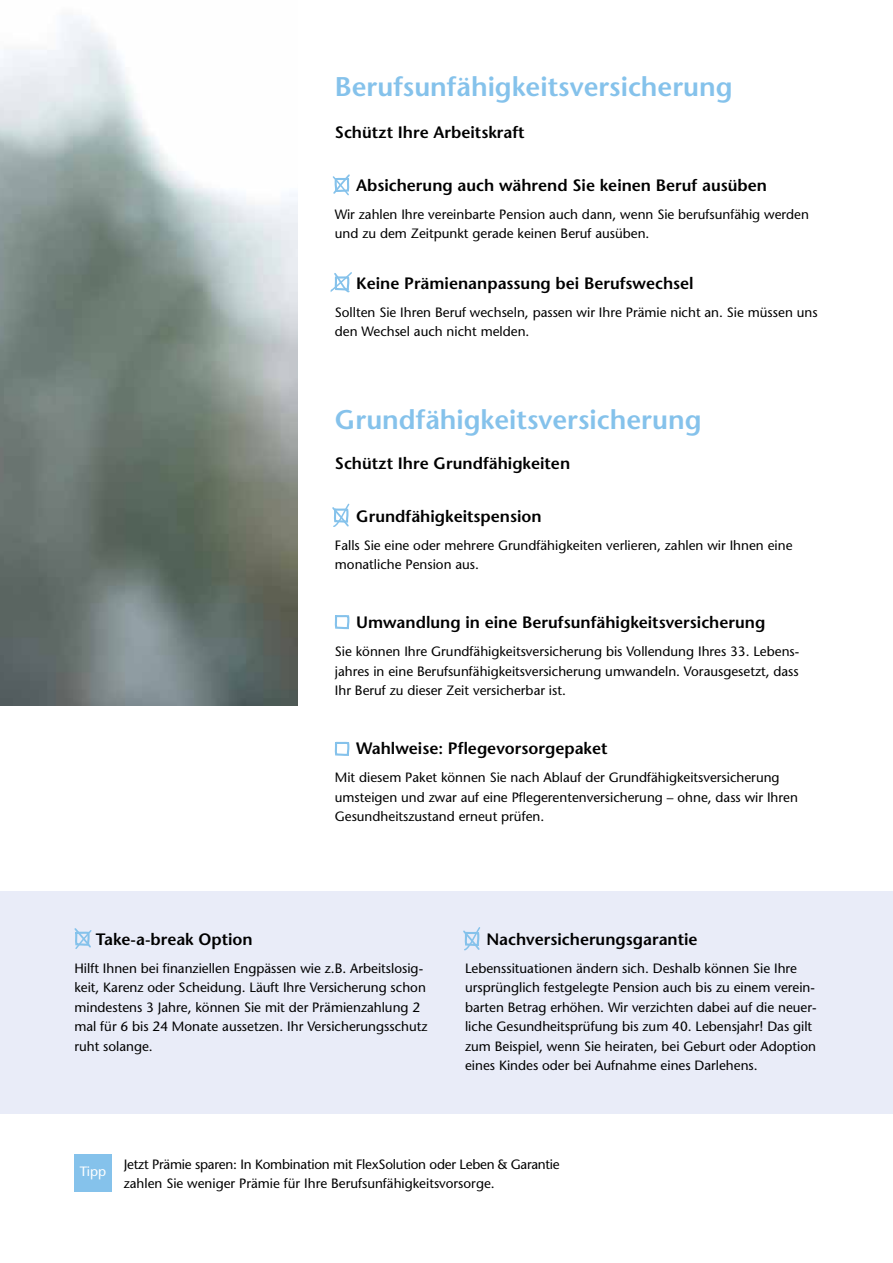
<style>
.page{position:relative;width:893px;height:1263px;background:#fff}
.page>*{position:absolute;margin:0;border:0;box-sizing:border-box;transform-origin:0 0}
.t1{font:600 27px "Stone Sans";color:#85c2eb}
.t2{font:600 16.5px "Stone Sans";color:#000}
.t3{font:13.5px/19.5px "Stone Sans";color:#000}
.t4{font:13.5px/19.5px "Stone Sans";letter-spacing:-.02em;color:#000}
.t5{font:13.5px "Stone Sans";color:#fff}
</style>
<div class="page">
<div style="left:0;top:891px;width:893px;height:223px;background:#e9ecf8"></div>
<svg style="left:334px;top:615px;width:16px;height:15px"></svg>
<svg style="left:332px;top:503px;width:18px;height:24px"></svg>
<svg style="left:334px;top:741px;width:16px;height:15px"></svg>
<img style="left:0;top:15px;width:298px;height:691px">
<svg style="left:74px;top:928px;width:18px;height:21px"></svg>
<svg style="left:330px;top:272px;width:22px;height:21px"></svg>
<svg style="left:463px;top:927px;width:17px;height:24px"></svg>
<svg style="left:332px;top:174px;width:18px;height:22px"></svg>
<div style="left:74px;top:1154px;width:38px;height:38px;background:#85c2eb"></div>
<h1 class="t1" style="left:335px;top:70px;width:399px">Berufsunfähigkeitsversicherung</h1>
<p class="t2" style="left:335px;top:122px;width:191px">Schützt Ihre Arbeitskraft</p>
<p class="t2" style="left:356px;top:175px;width:412px">Absicherung auch während Sie keinen Beruf ausüben</p>
<p class="t3" style="left:335px;top:204px;width:476px">Wir zahlen Ihre vereinbarte Pension auch dann, wenn Sie berufsunfähig werden und zu dem Zeitpunkt gerade keinen Beruf ausüben.</p>
<p class="t2" style="left:356px;top:273px;width:339px">Keine Prämienanpassung bei Berufswechsel</p>
<p class="t3" style="left:335px;top:302px;width:484px">Sollten Sie Ihren Beruf wechseln, passen wir Ihre Prämie nicht an. Sie müssen uns den Wechsel auch nicht melden.</p>
<h1 class="t1" style="left:335px;top:404px;width:368px">Grundfähigkeitsversicherung</h1>
<p class="t2" style="left:335px;top:453px;width:237px">Schützt Ihre Grundfähigkeiten</p>
<p class="t2" style="left:356px;top:506px;width:187px">Grundfähigkeitspension</p>
<p class="t3" style="left:335px;top:535px;width:459px">Falls Sie eine oder mehrere Grundfähigkeiten verlieren, zahlen wir Ihnen eine monatliche Pension aus.</p>
<p class="t2" style="left:356px;top:613px;width:411px">Umwandlung in eine Berufsunfähigkeitsversicherung</p>
<p class="t3" style="left:335px;top:642px;width:466px;text-align:justify">Sie können Ihre Grundfähigkeitsversicherung bis Vollendung Ihres 33. Lebens&shy;jahres in eine Berufsunfähigkeitsversicherung umwandeln. Vorausgesetzt, dass Ihr Beruf zu dieser Zeit versicherbar ist.</p>
<p class="t2" style="left:356px;top:739px;width:253px">Wahlweise: Pflegevorsorgepaket</p>
<p class="t3" style="left:335px;top:768px;width:465px">Mit diesem Paket können Sie nach Ablauf der Grundfähigkeitsversicherung umsteigen und zwar auf eine Pflegerentenversicherung – ohne, dass wir Ihren<br>Gesundheitszustand erneut prüfen.</p>
<p class="t2" style="left:96px;top:929px;width:159px">Take-a-break Option</p>
<p class="t3" style="left:74px;top:958px;width:355px">Hilft Ihnen bei finanziellen Engpässen wie z.B. Arbeitslosig&shy;keit, Karenz oder Scheidung. Läuft Ihre Versicherung schon mindestens 3 Jahre, können Sie mit der Prämienzahlung 2 mal für 6 bis 24 Monate aussetzen. Ihr Versicherungsschutz ruht solange.</p>
<p class="t2" style="left:486px;top:929px;width:213px">Nachversicherungsgarantie</p>
<p class="t3" style="left:465px;top:958px;width:353px">Lebenssituationen ändern sich. Deshalb können Sie Ihre ursprünglich festgelegte Pension auch bis zu einem verein&shy;barten Betrag erhöhen. Wir verzichten dabei auf die neuer&shy;liche Gesundheitsprüfung bis zum 40. Lebensjahr! Das gilt zum Beispiel, wenn Sie heiraten, bei Geburt oder Adoption eines Kindes oder bei Aufnahme eines Darlehens.</p>
<p class="t5" style="left:80px;top:1163px;width:28px">Tipp</p>
<p class="t4" style="left:124px;top:1154px;width:437px">Jetzt Prämie sparen: In Kombination mit FlexSolution oder Leben &amp; Garantie zahlen Sie weniger Prämie für Ihre Berufsunfähigkeitsvorsorge.</p>
</div>
